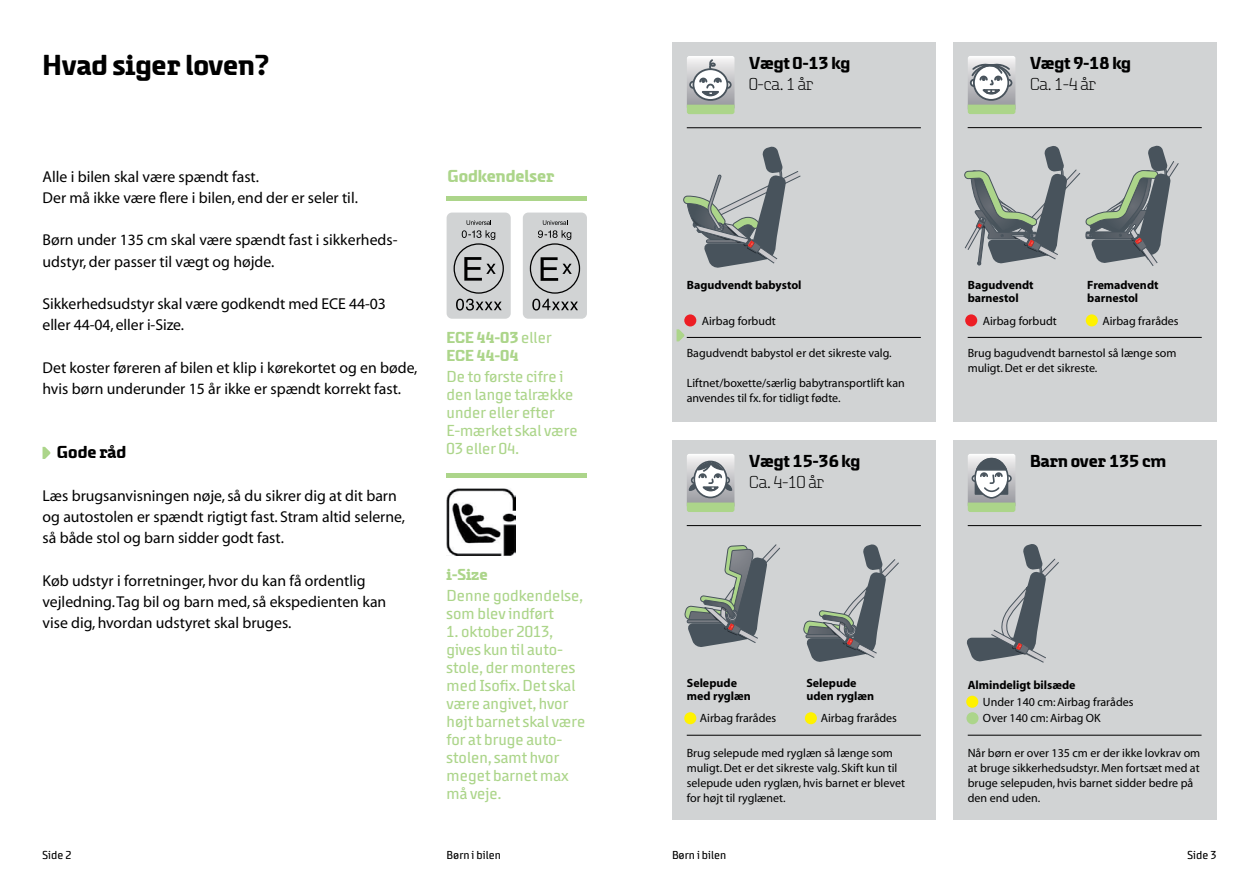
<style>
.page{position:relative;width:1259px;height:893px;background:#fff}
.page>*{position:absolute;margin:0;border:0;box-sizing:border-box;transform-origin:0 0}
.t1{font:700 30px "Safety";color:#000}
.t2{font:700 18px "Safety";color:#000}
.t3{font:300 18px "Safety";color:#000}
.t4{font:700 18px "Safety";color:#acd58a}
.t5{font:16.5px/18px "Safety Text";color:#acd58a}
.t6{font:700 16.5px/18px "Safety";color:#acd58a}
.t7{font:15.75px/21.3px "Myriad";color:#000}
.t8{font:12px/15px "Myriad";color:#000}
.t9{font:700 12px/12.8px "Myriad";color:#000}
.t10{font:12px "Safety Text";color:#000}
.s1{font-family:"Safety Text";font-weight:400}
</style>
<div class="page">
<div style="left:953px;top:440px;width:263px;height:379px;background:#d1d3d4"></div>
<svg style="left:967px;top:454px;width:48px;height:58px;background:#b3bcb3"></svg>
<hr style="left:967px;top:525px;width:234px;height:1px;background:#000">
<hr style="left:967px;top:735px;width:234px;height:1px;background:#000">
<div style="left:672px;top:440px;width:263px;height:379px;background:#d1d3d4"></div>
<hr style="left:687px;top:525px;width:234px;height:1px;background:#000">
<hr style="left:687px;top:735px;width:234px;height:1px;background:#000">
<svg style="left:687px;top:454px;width:47px;height:58px;background:#b8c1b8"></svg>
<svg style="left:684px;top:544px;width:96px;height:103px"></svg>
<svg style="left:803px;top:544px;width:96px;height:118px"></svg>
<svg style="left:966px;top:544px;width:92px;height:119px"></svg>
<div style="left:966px;top:696px;width:12px;height:12px;background:#fff200;border-radius:50%"></div>
<div style="left:966px;top:712px;width:12px;height:12px;background:#acd58a;border-radius:50%"></div>
<div style="left:684px;top:712px;width:12px;height:12px;background:#fff200;border-radius:50%"></div>
<div style="left:805px;top:712px;width:12px;height:12px;background:#fff200;border-radius:50%"></div>
<div style="left:953px;top:42px;width:263px;height:380px;background:#d1d3d4"></div>
<hr style="left:967px;top:127px;width:234px;height:1px;background:#000">
<hr style="left:967px;top:337px;width:234px;height:1px;background:#000">
<div style="left:965px;top:314px;width:12px;height:12px;background:#ed1d24;border-radius:50%"></div>
<div style="left:1085px;top:314px;width:12px;height:12px;background:#fff200;border-radius:50%"></div>
<svg style="left:967px;top:56px;width:48px;height:58px;background:#bbc3ba"></svg>
<svg style="left:964px;top:145px;width:214px;height:121px"></svg>
<div style="left:672px;top:43px;width:263px;height:379px;background:#d1d3d4"></div>
<hr style="left:687px;top:127px;width:234px;height:1px;background:#000">
<hr style="left:687px;top:337px;width:234px;height:1px;background:#000">
<div style="left:684px;top:314px;width:12px;height:12px;background:#ed1d24;border-radius:50%"></div>
<svg style="left:687px;top:56px;width:47px;height:58px;background:#bfc7bd"></svg>
<div style="left:446px;top:196px;width:141px;height:5px;background:#acd58a"></div>
<svg style="left:43px;top:447px;width:7px;height:12px"></svg>
<div style="left:446px;top:213px;width:65px;height:106px;background:#d1d3d4;border-radius:5px"></div>
<div style="left:453px;top:243px;width:51px;height:51px;border:1px solid #000;border-radius:50%"></div>
<div style="left:523px;top:213px;width:64px;height:106px;background:#d1d3d4;border-radius:5px"></div>
<div style="left:530px;top:243px;width:50px;height:51px;border:1px solid #000;border-radius:50%"></div>
<svg style="left:540px;top:257px;width:32px;height:24px"></svg>
<svg style="left:464px;top:257px;width:31px;height:24px"></svg>
<svg style="left:456px;top:299px;width:46px;height:12px"></svg>
<svg style="left:532px;top:299px;width:46px;height:12px"></svg>
<svg style="left:538px;top:220px;width:33px;height:20px"></svg>
<svg style="left:462px;top:220px;width:33px;height:20px"></svg>
<svg style="left:683px;top:146px;width:117px;height:122px"></svg>
<img style="left:446px;top:488px;width:69px;height:67px">
<hr style="left:446px;top:473px;width:141px;height:4px;background:#acd58a">
<svg style="left:676px;top:329px;width:8px;height:12px"></svg>
<h1 class="t1" style="left:43px;top:49px;width:229px">Hvad siger loven?</h1>
<p class="t7" style="left:43px;top:166px;width:317px">Alle i bilen skal være spændt fast.<br>Der må ikke være flere i bilen, end der er seler til.</p>
<p class="t7" style="left:43px;top:230px;width:356px">Børn under 135 cm skal være spændt fast i sikkerheds&shy;udstyr, der passer til vægt og højde.</p>
<p class="t7" style="left:43px;top:294px;width:345px">Sikkerhedsudstyr skal være godkendt med ECE 44-03 eller 44-04, eller i-Size.</p>
<p class="t7" style="left:43px;top:358px;width:376px">Det koster føreren af bilen et klip i kørekortet og en bøde, hvis børn underunder 15 år ikke er spændt korrekt fast.</p>
<p class="t2" style="left:57px;top:442px;width:71px">Gode råd</p>
<p class="t7" style="left:43px;top:485px;width:364px">Læs brugsanvisningen nøje, så du sikrer dig at dit barn og autostolen er spændt rigtigt fast. Stram altid selerne, så både stol og barn sidder godt fast.</p>
<p class="t7" style="left:43px;top:570px;width:345px">Køb udstyr i forretninger, hvor du kan få ordentlig vejledning. Tag bil og barn med, så ekspedienten kan vise dig, hvordan udstyret skal bruges.</p>
<p class="t4" style="left:447px;top:166px;width:109px">Godkendelser</p>
<p class="t6" style="left:446px;top:329px;width:107px">ECE 44-03 <span class="s1">eller<br></span>ECE 44-04</p>
<p class="t5" style="left:446px;top:368px;width:132px">De to første cifre i den lange talrække under eller efter<br>E-mærket skal være<br>03 eller 04.</p>
<p class="t6" style="left:446px;top:566px;width:43px">i-Size</p>
<p class="t5" style="left:446px;top:587px;width:138px">Denne godkendelse, som blev indført</p>
<p class="t5" style="left:446px;top:623px;width:140px">1. oktober 2013, gives kun til auto&shy;stole, der monteres med Isofix. Det skal være angivet, hvor højt barnet skal være for at bruge auto&shy;stolen, samt hvor meget barnet max må veje.</p>
<p class="t2" style="left:749px;top:54px;width:102px">Vægt 0-13 kg</p>
<p class="t3" style="left:749px;top:75px;width:66px">0-ca. 1 år</p>
<p class="t2" style="left:1030px;top:54px;width:102px">Vægt 9-18 kg</p>
<p class="t3" style="left:1030px;top:75px;width:67px">Ca. 1-4 år</p>
<p class="t9" style="left:687px;top:279px;width:116px">Bagudvendt babystol</p>
<p class="t9" style="left:967px;top:279px;width:67px">Bagudvendt barnestol</p>
<p class="t9" style="left:1087px;top:279px;width:73px">Fremadvendt barnestol</p>
<p class="t8" style="left:702px;top:314px;width:75px">Airbag forbudt</p>
<p class="t8" style="left:982px;top:314px;width:75px">Airbag forbudt</p>
<p class="t8" style="left:1102px;top:314px;width:78px">Airbag frarådes</p>
<p class="t8" style="left:687px;top:346px;width:206px">Bagudvendt babystol er det sikreste valg.</p>
<p class="t8" style="left:687px;top:376px;width:220px">Liftnet/boxette/særlig babytransportlift kan anvendes til fx. for tidligt fødte.</p>
<p class="t8" style="left:967px;top:346px;width:210px">Brug bagudvendt barnestol så længe som muligt. Det er det sikreste.</p>
<p class="t2" style="left:749px;top:452px;width:112px">Vægt 15-36 kg</p>
<p class="t3" style="left:749px;top:473px;width:76px">Ca. 4-10 år</p>
<p class="t2" style="left:1030px;top:452px;width:137px">Barn over 135 cm</p>
<p class="t9" style="left:687px;top:677px;width:66px">Selepude med ryglæn</p>
<p class="t8" style="left:700px;top:711px;width:78px">Airbag frarådes</p>
<p class="t9" style="left:806px;top:677px;width:69px">Selepude uden ryglæn</p>
<p class="t9" style="left:967px;top:678px;width:109px">Almindeligt bilsæde</p>
<p class="t8" style="left:983px;top:695px;width:152px">Under 140 cm: Airbag frarådes</p>
<p class="t8" style="left:820px;top:711px;width:78px">Airbag frarådes</p>
<p class="t8" style="left:983px;top:711px;width:119px">Over 140 cm: Airbag OK</p>
<p class="t8" style="left:687px;top:746px;width:220px">Brug selepude med ryglæn så længe som muligt. Det er det sikreste valg. Skift kun til selepude uden ryglæn, hvis barnet er blevet for højt til ryglænet.</p>
<p class="t8" style="left:967px;top:746px;width:234px">Når børn er over 135 cm er der ikke lovkrav om at bruge sikkerhedsudstyr. Men fortsæt med at bruge selepuden, hvis barnet sidder bedre på den end uden.</p>
<p class="t10" style="left:43px;top:848px;width:30px">Side 2</p>
<p class="t10" style="left:446px;top:848px;width:56px">Børn i bilen</p>
<p class="t10" style="left:672px;top:848px;width:56px">Børn i bilen</p>
<p class="t10" style="left:1187px;top:848px;width:30px">Side 3</p>
</div>
